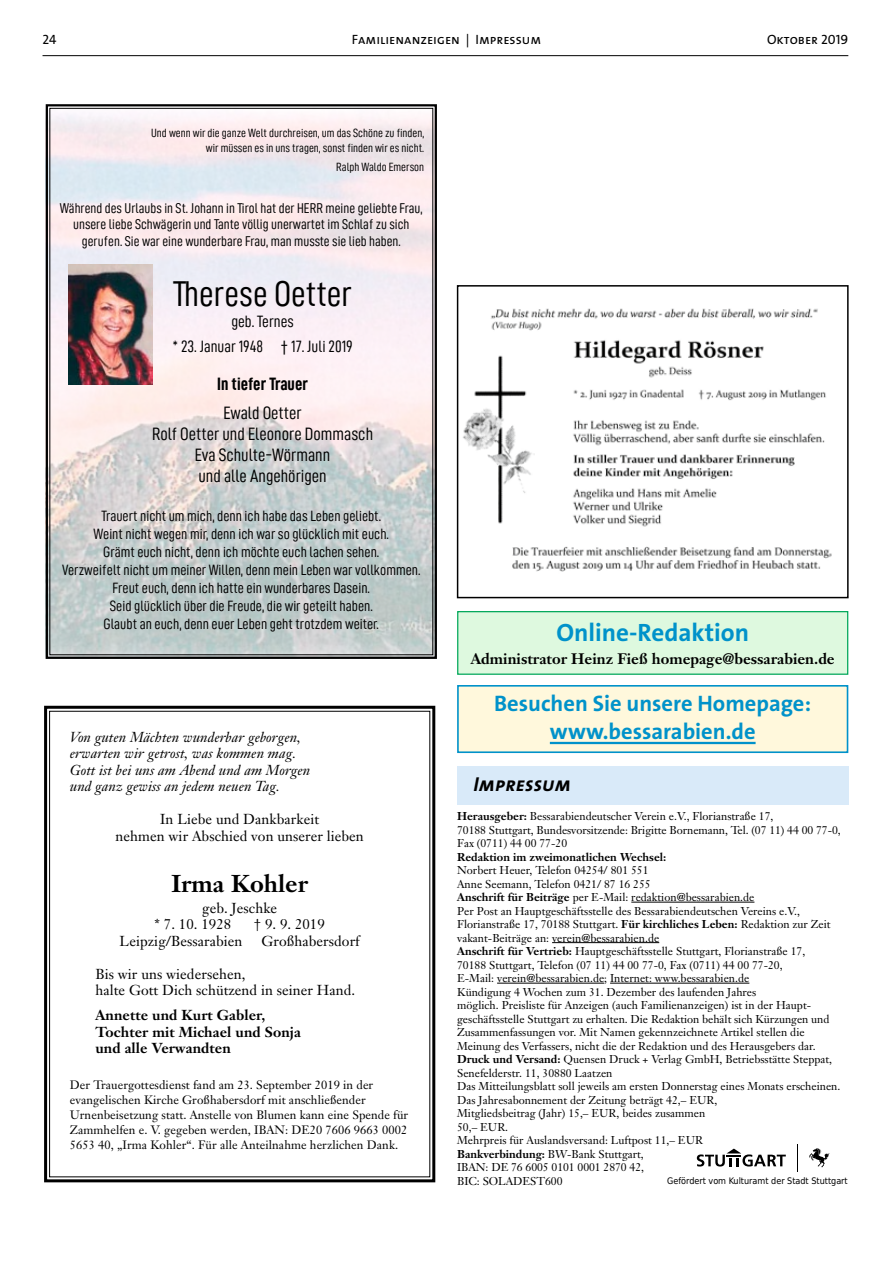
<style>
.page{position:relative;width:893px;height:1263px;background:#fff}
.page>*{position:absolute;margin:0;border:0;box-sizing:border-box;transform-origin:0 0}
.t1{font:36px "D DIN Condensed";color:#000}
.t2{font:700 25.2px "The Sans B7";color:#0092ca}
.t3{font:700 24px "Janson Text";color:#000}
.t4{font:700 22.5px/27.8px "The Sans B7";color:#0092ca;text-align:center}
.t5{font:italic 20.25px "The Sans Bold Caps";letter-spacing:.005em;color:#000}
.t6{font:18px/21px "D DIN Condensed";color:#000;text-align:center}
.t7{font:18px "D DIN Condensed Bold";color:#000}
.t8{font:16.5px/25px "D DIN Condensed";color:#000;text-align:center}
.t9{font:15px/18px "D DIN Condensed";color:#000;text-align:center}
.t10{font:700 15px "Janson Text";color:#000}
.t11{font:14.25px/16.5px "D DIN Condensed";color:#000;text-align:center}
.t12{font:14.25px/16.5px "Janson Text";letter-spacing:.005em;color:#000}
.t13{font:italic 14.25px/16.5px "Janson Text";letter-spacing:.005em;color:#000}
.t14{font:700 14.25px/16.5px "Janson Text";letter-spacing:.005em;color:#000}
.t15{font:13.5px "The Sans Caps";color:#000}
.t16{font:12px/15px "Janson Text";letter-spacing:.005em;color:#000}
.t17{font:12px/15px "D DIN Condensed";color:#000;text-align:right}
.t18{font:11.25px/13.5px "Janson Text";color:#000}
.t19{font:700 11.25px "Janson Text";color:#000}
.t20{font:9px "DejaVu Sans Condensed";color:#000}
.s1{font-weight:700}
</style>
<div class="page">
<hr style="left:43px;top:55px;width:805px;height:1px;background:#000">
<hr style="left:631px;top:902px;width:123px;height:1px;background:#000">
<hr style="left:552px;top:942px;width:107px;height:1px;background:#000">
<hr style="left:497px;top:983px;width:107px;height:1px;background:#000">
<hr style="left:610px;top:983px;width:139px;height:1px;background:#000">
<div style="left:457px;top:766px;width:391px;height:39px;background:#d9eaf9"></div>
<svg style="left:697px;top:1148px;width:89px;height:18px"></svg>
<svg style="left:809px;top:1148px;width:20px;height:19px"></svg>
<svg style="left:797px;top:1144px;width:1px;height:28px"></svg>
<div style="left:458px;top:612px;width:390px;height:62px;background:#def9df"></div>
<div style="left:457px;top:611px;width:391px;height:64px;border:1px solid #00a759"></div>
<div style="left:458px;top:686px;width:389px;height:66px;background:#fff8dc"></div>
<hr style="left:550px;top:742px;width:206px;height:2px;background:#0092ca">
<div style="left:457px;top:685px;width:391px;height:68px;border:2px solid #0092ca"></div>
<img style="left:463px;top:308px;width:369px;height:264px">
<div style="left:457px;top:285px;width:392px;height:313px;border:2px solid #000"></div>
<svg style="left:45px;top:104px;width:392px;height:555px"></svg>
<img style="left:68px;top:265px;width:85px;height:120px">
<svg style="left:44px;top:705px;width:392px;height:478px"></svg>
<p class="t15" style="left:43px;top:28px;width:16px">24</p>
<p class="t15" style="left:352px;top:28px;width:191px">Familienanzeigen | Impressum</p>
<p class="t15" style="left:767px;top:28px;width:83px">Oktober 2019</p>
<p class="t17" style="left:151px;top:125px;width:274px">Und wenn wir die ganze Welt durchreisen, um das Schöne zu finden, wir müssen es in uns tragen, sonst finden wir es nicht.</p>
<p class="t17" style="left:336px;top:159px;width:89px">Ralph Waldo Emerson</p>
<p class="t11" style="left:60px;top:199px;width:364px">Während des Urlaubs in St. Johann in Tirol hat der HERR meine geliebte Frau, unsere liebe Schwägerin und Tante völlig unerwartet im Schlaf zu sich gerufen. Sie war eine wunderbare Frau, man musste sie lieb haben.</p>
<h1 class="t1" style="left:173px;top:274px;width:180px">Therese Oetter</h1>
<h3 class="t8" style="left:172px;top:309px;width:182px">geb. Ternes<br>* 23. Januar 1948 † 17. Juli 2019</h3>
<h3 class="t7" style="left:217px;top:373px;width:92px">In tiefer Trauer</h3>
<h3 class="t6" style="left:152px;top:402px;width:223px">Ewald Oetter<br>Rolf Oetter und Eleonore Dommasch<br>Eva Schulte-Wörmann<br>und alle Angehörigen</h3>
<p class="t9" style="left:62px;top:507px;width:360px">Trauert nicht um mich, denn ich habe das Leben geliebt.<br>Weint nicht wegen mir, denn ich war so glücklich mit euch.<br>Grämt euch nicht, denn ich möchte euch lachen sehen.<br>Verzweifelt nicht um meiner Willen, denn mein Leben war vollkommen.<br>Freut euch, denn ich hatte ein wunderbares Dasein.<br>Seid glücklich über die Freude, die wir geteilt haben.<br>Glaubt an euch, denn euer Leben geht trotzdem weiter.</p>
<p class="t13" style="left:70px;top:729px;width:242px">Von guten Mächten wunderbar geborgen, erwarten wir getrost, was kommen mag.<br>Gott ist bei uns am Abend und am Morgen und ganz gewiss an jedem neuen Tag.</p>
<p class="t12" style="left:116px;top:811px;width:250px;text-align:center">In Liebe und Dankbarkeit<br>nehmen wir Abschied von unserer lieben</p>
<h3 class="t3" style="left:171px;top:868px;width:138px">Irma Kohler</h3>
<p class="t12" style="left:155px;top:899px;width:124px;text-indent:48px">geb. Jeschke * 7. 10. 1928</p>
<p class="t12" style="left:254px;top:916px;width:73px">† 9. 9. 2019</p>
<p class="t12" style="left:120px;top:932px;width:124px">Leipzig/Bessarabien</p>
<p class="t12" style="left:261px;top:932px;width:100px">Großhabersdorf</p>
<p class="t12" style="left:95px;top:965px;width:261px">Bis wir uns wiedersehen,<br>halte Gott Dich schützend in seiner Hand.</p>
<p class="t14" style="left:95px;top:1007px;width:207px">Annette und Kurt Gabler,<br>Tochter mit Michael und Sonja und alle Verwandten</p>
<p class="t16" style="left:70px;top:1078px;width:340px">Der Trauergottesdienst fand am 23. September 2019 in der evangelischen Kirche Großhabersdorf mit anschließender Urnenbeisetzung statt. Anstelle von Blumen kann eine Spende für Zammhelfen e. V. gegeben werden, IBAN: DE20 7606 9663 0002<br>5653 40, „Irma Kohler“. Für alle Anteilnahme herzlichen Dank.</p>
<h2 class="t2" style="left:556px;top:619px;width:194px">Online-Redaktion</h2>
<h3 class="t10" style="left:471px;top:649px;width:365px">Administrator Heinz Fieß homepage@bessarabien.de</h3>
<h3 class="t4" style="left:494px;top:690px;width:318px">Besuchen Sie unsere Homepage: www.bessarabien.de</h3>
<h3 class="t5" style="left:473px;top:768px;width:99px">Impressum</h3>
<p class="t18" style="left:457px;top:809px;width:385px"><span class="s1">Herausgeber:</span> Bessarabiendeutscher Verein e.V., Florianstraße 17,<br>70188 Stuttgart, Bundesvorsitzende: Brigitte Bornemann, Tel. (07 11) 44 00 77-0,<br>Fax (0711) 44 00 77-20</p>
<p class="t19" style="left:457px;top:849px;width:211px">Redaktion im zweimonatlichen Wechsel:</p>
<p class="t18" style="left:457px;top:863px;width:385px">Norbert Heuer, Telefon 04254/ 801 551<br>Anne Seemann, Telefon 0421/ 87 16 255<br><span class="s1">Anschrift für Beiträge</span> per E-Mail: redaktion@bessarabien.de<br>Per Post an Hauptgeschäftsstelle des Bessarabiendeutschen Vereins e.V., Florianstraße 17, 70188 Stuttgart. <span class="s1">Für kirchliches Leben:</span> Redaktion zur Zeit vakant-Beiträge an: verein@bessarabien.de<br><span class="s1">Anschrift für Vertrieb:</span> Hauptgeschäftsstelle Stuttgart, Florianstraße 17,<br>70188 Stuttgart, Telefon (07 11) 44 00 77-0, Fax (0711) 44 00 77-20,<br>E-Mail: verein@bessarabien.de; Internet: www.bessarabien.de<br>Kündigung 4 Wochen zum 31. Dezember des laufenden Jahres<br>möglich. Preisliste für Anzeigen (auch Familienanzeigen) ist in der Haupt&shy;geschäftsstelle Stuttgart zu erhalten. Die Redaktion behält sich Kürzungen und Zusammenfassungen vor. Mit Namen gekennzeichnete Artikel stellen die Meinung des Verfassers, nicht die der Redaktion und des Herausgebers dar.<br><span class="s1">Druck und Versand:</span> Quensen Druck + Verlag GmbH, Betriebsstätte Steppat, Senefelderstr. 11, 30880 Laatzen<br>Das Mitteilungsblatt soll jeweils am ersten Donnerstag eines Monats erscheinen.<br>Das Jahresabonnement der Zeitung beträgt 42,– EUR,<br>Mitgliedsbeitrag (Jahr) 15,– EUR, beides zusammen<br>50,– EUR.<br>Mehrpreis für Auslandsversand: Luftpost 11,– EUR<br><span class="s1">Bankverbindung:</span> BW-Bank Stuttgart,<br>IBAN: DE 76 6005 0101 0001 2870 42,<br>BIC: SOLADEST600</p>
<p class="t20" style="left:667px;top:1173px;width:182px">Gefördert vom Kulturamt der Stadt Stuttgart</p>
</div>
